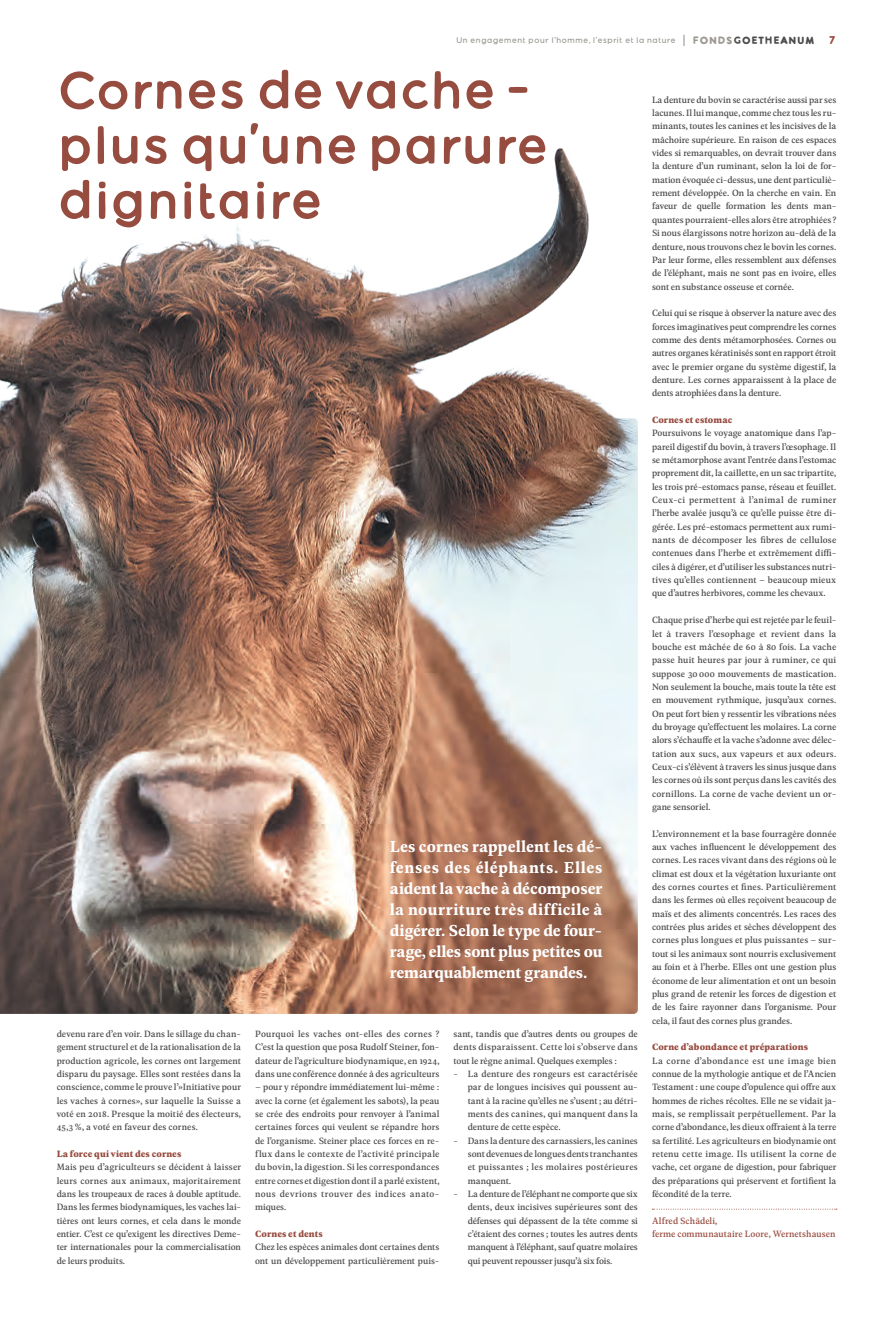
<style>
.page{position:relative;width:893px;height:1333px;background:#fff}
.page>*{position:absolute;margin:0;border:0;box-sizing:border-box;transform-origin:0 0}
.t1{font:700 50px/55px "Golden Hour";letter-spacing:-.03em;color:#974c40}
.t2{font:600 17px/21px "Geller Text";letter-spacing:-.01em;color:#fff;text-align:justify}
.t3{font:10px "MILKANDCLAY Bold";color:#974c40}
.t4{font:9.8px/13.3px "Geller Text";color:#4b4c4d;text-align:justify}
.t5{font:700 9.8px "Geller Text";letter-spacing:.01em;color:#974c40}
.t6{font:9.8px/13.3px "Geller Text";letter-spacing:.01em;color:#974c40}
.t7{font:500 8px "Golden Hour";letter-spacing:.005em;color:#9c9891}
.s1{font-family:"MILKANDCLAY Bold";font-weight:400;font-size:10px}
.s2{font-family:"MILKANDCLAY Bold";font-weight:400;font-size:10px;color:#4b4c4d}
</style>
<div class="page">
<img style="left:0;top:850px;width:638px;height:163px">
<svg style="left:652px;top:1208px;width:185px;height:1px"></svg>
<img style="left:0;top:148px;width:638px;height:702px">
<p class="t7" style="left:456px;top:35px;width:360px">Un engagement pour l’homme, l’esprit et la nature <span class="s1">| fONDS</span><span class="s2">GOETHEANUM</span></p>
<p class="t3" style="left:829px;top:35px;width:9px">7</p>
<h1 class="t1" style="left:57px;top:60px;width:494px">Cornes de vache – plus qu'une parure dignitaire</h1>
<h2 class="t2" style="left:390px;top:835px;width:214px">Les cornes rappellent les dé&shy;fenses des éléphants. Elles aident la vache à décomposer la nourriture très difficile à digérer. Selon le type de four&shy;rage, elles sont plus petites ou remarquablement grandes.</h2>
<p class="t4" style="left:57px;top:1026px;width:186px">devenu rare d’en voir. Dans le sillage du chan&shy;gement structurel et de la rationalisation de la production agricole, les cornes ont largement disparu du paysage. Elles sont restées dans la conscience, comme le prouve l’»Initiative pour les vaches à cornes», sur laquelle la Suisse a voté en 2018. Presque la moitié des électeurs, 45,3 %, a voté en faveur des cornes.</p>
<p class="t5" style="left:57px;top:1146px;width:126px">La force qui vient des cornes</p>
<p class="t4" style="left:57px;top:1160px;width:186px">Mais peu d’agriculteurs se décident à laisser leurs cornes aux animaux, majoritairement dans les troupeaux de races à double aptitude.<br>Dans les fermes biodynamiques, les vaches lai&shy;tières ont leurs cornes, et cela dans le monde entier. C’est ce qu’exigent les directives Deme&shy;ter internationales pour la commercialisation de leurs produits.</p>
<p class="t4" style="left:255px;top:1026px;width:186px">Pourquoi les vaches ont-elles des cornes ?<br>C’est la question que posa Rudolf Steiner, fon&shy;dateur de l’agriculture biodynamique, en 1924, dans une conférence donnée à des agriculteurs</p>
<p class="t4" style="left:255px;top:1080px;width:186px">– pour y répondre immédiatement lui-même : avec la corne (et également les sabots), la peau se crée des endroits pour renvoyer à l’animal certaines forces qui veulent se répandre hors de l’organisme. Steiner place ces forces en re&shy;flux dans le contexte de l’activité principale du bovin, la digestion. Si les correspondances entre cornes et digestion dont il a parlé existent, nous devrions trouver des indices anato&shy;miques.</p>
<p class="t5" style="left:255px;top:1226px;width:69px">Cornes et dents</p>
<p class="t4" style="left:255px;top:1240px;width:186px">Chez les espèces animales dont certaines dents ont un développement particulièrement puis-</p>
<p class="t4" style="left:454px;top:1026px;width:186px">sant, tandis que d’autres dents ou groupes de dents disparaissent. Cette loi s’observe dans tout le règne animal. Quelques exemples :</p>
<p class="t4" style="left:468px;top:1066px;width:172px;text-indent:-14px">- La denture des rongeurs est caractérisée par de longues incisives qui poussent au&shy;tant à la racine qu’elles ne s’usent ; au détri&shy;ments des canines, qui manquent dans la denture de cette espèce.</p>
<p class="t4" style="left:468px;top:1133px;width:172px;text-indent:-14px">- Dans la denture des carnassiers, les canines sont devenues de longues dents tranchantes et puissantes ; les molaires postérieures manquent.</p>
<p class="t4" style="left:468px;top:1186px;width:172px;text-indent:-14px">- La denture de l’éléphant ne comporte que six dents, deux incisives supérieures sont des défenses qui dépassent de la tête comme si c’étaient des cornes ; toutes les autres dents manquent à l’éléphant, sauf quatre molaires qui peuvent repousser jusqu’à six fois.</p>
<p class="t4" style="left:652px;top:93px;width:186px">La denture du bovin se caractérise aussi par ses lacunes. Il lui manque, comme chez tous les ru&shy;minants, toutes les canines et les incisives de la mâchoire supérieure. En raison de ces espaces vides si remarquables, on devrait trouver dans la denture d’un ruminant, selon la loi de for&shy;mation évoquée ci-dessus, une dent particuliè&shy;rement développée. On la cherche en vain. En faveur de quelle formation les dents man&shy;quantes pourraient-elles alors être atrophiées ?<br>Si nous élargissons notre horizon au-delà de la denture, nous trouvons chez le bovin les cornes.<br>Par leur forme, elles ressemblent aux défenses de l’éléphant, mais ne sont pas en ivoire, elles sont en substance osseuse et cornée.</p>
<p class="t4" style="left:652px;top:306px;width:186px">Celui qui se risque à observer la nature avec des forces imaginatives peut comprendre les cornes comme des dents métamorphosées. Cornes ou autres organes kératinisés sont en rapport étroit avec le premier organe du système digestif, la denture. Les cornes apparaissent à la place de dents atrophiées dans la denture.</p>
<p class="t5" style="left:652px;top:412px;width:82px">Cornes et estomac</p>
<p class="t4" style="left:652px;top:426px;width:186px">Poursuivons le voyage anatomique dans l’ap&shy;pareil digestif du bovin, à travers l’œsophage. Il se métamorphose avant l’entrée dans l’estomac proprement dit, la caillette, en un sac tripartite, les trois pré-estomacs panse, réseau et feuillet.<br>Ceux-ci permettent à l’animal de ruminer l’herbe avalée jusqu’à ce qu’elle puisse être di&shy;gérée. Les pré-estomacs permettent aux rumi&shy;nants de décomposer les fibres de cellulose contenues dans l’herbe et extrêmement diffi&shy;ciles à digérer, et d’utiliser les substances nutri&shy;tives qu’elles contiennent – beaucoup mieux que d’autres herbivores, comme les chevaux.</p>
<p class="t4" style="left:652px;top:613px;width:186px">Chaque prise d’herbe qui est rejetée par le feuil&shy;let à travers l’œsophage et revient dans la bouche est mâchée de 60 à 80 fois. La vache passe huit heures par jour à ruminer, ce qui suppose 30 000 mouvements de mastication.<br>Non seulement la bouche, mais toute la tête est en mouvement rythmique, jusqu’aux cornes.<br>On peut fort bien y ressentir les vibrations nées du broyage qu’effectuent les molaires. La corne alors s’échauffe et la vache s’adonne avec délec&shy;tation aux sucs, aux vapeurs et aux odeurs.<br>Ceux-ci s’élèvent à travers les sinus jusque dans les cornes où ils sont perçus dans les cavités des cornillons. La corne de vache devient un or&shy;gane sensoriel.</p>
<p class="t4" style="left:652px;top:826px;width:186px">L’environnement et la base fourragère donnée aux vaches influencent le développement des cornes. Les races vivant dans des régions où le climat est doux et la végétation luxuriante ont des cornes courtes et fines. Particulièrement dans les fermes où elles reçoivent beaucoup de maïs et des aliments concentrés. Les races des contrées plus arides et sèches développent des cornes plus longues et plus puissantes – sur&shy;tout si les animaux sont nourris exclusivement au foin et à l’herbe. Elles ont une gestion plus économe de leur alimentation et ont un besoin plus grand de retenir les forces de digestion et de les faire rayonner dans l’organisme. Pour cela, il faut des cornes plus grandes.</p>
<p class="t5" style="left:652px;top:1039px;width:158px">Corne d’abondance et préparations</p>
<p class="t4" style="left:652px;top:1053px;width:186px">La corne d’abondance est une image bien connue de la mythologie antique et de l’Ancien Testament : une coupe d’opulence qui offre aux hommes de riches récoltes. Elle ne se vidait ja&shy;mais, se remplissait perpétuellement. Par la corne d’abondance, les dieux offraient à la terre sa fertilité. Les agriculteurs en biodynamie ont retenu cette image. Ils utilisent la corne de vache, cet organe de digestion, pour fabriquer des préparations qui préservent et fortifient la fécondité de la terre.</p>
<p class="t6" style="left:652px;top:1213px;width:185px">Alfred Schädeli,<br>ferme communautaire Loore, Wernetshausen</p>
</div>
